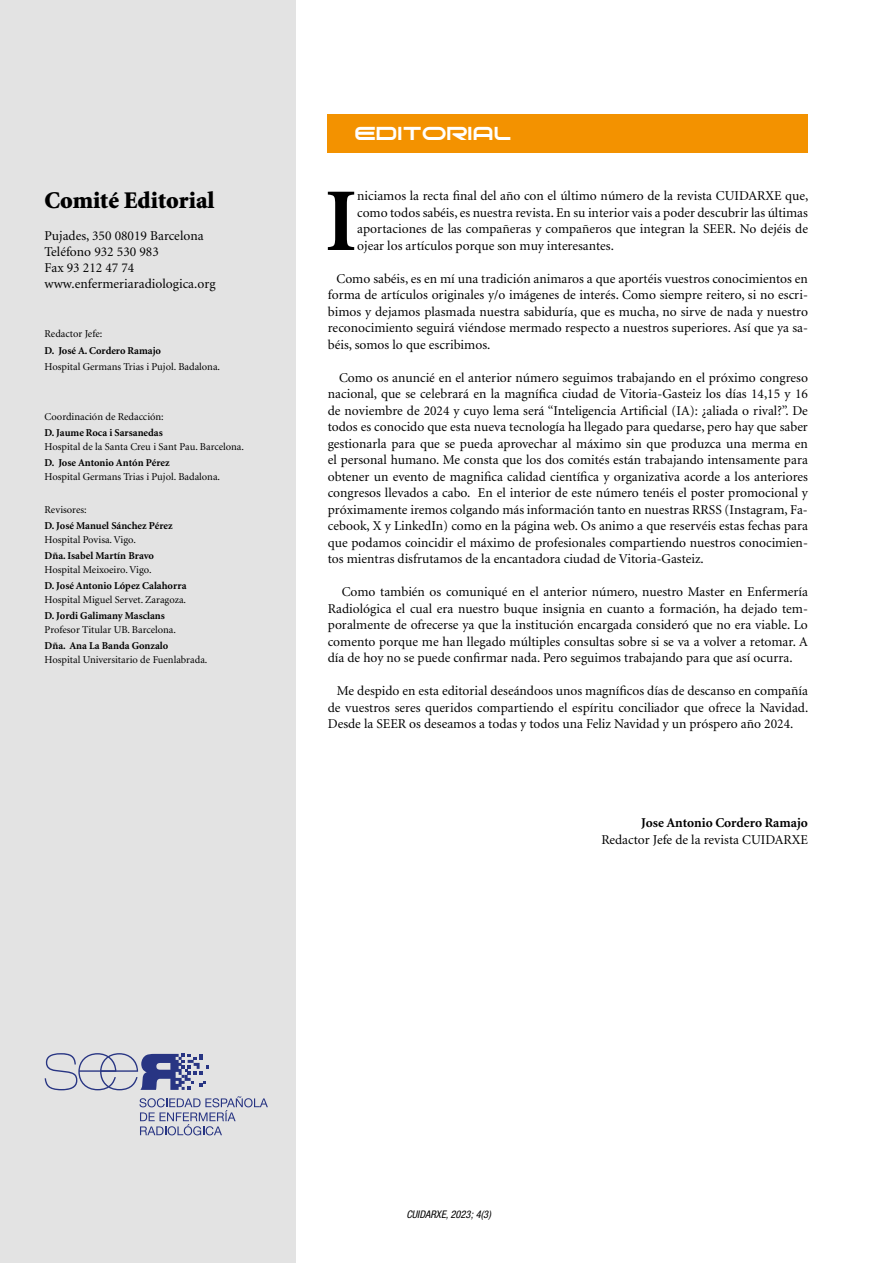
<style>
.page{position:relative;width:893px;height:1263px;background:#fff}
.page>*{position:absolute;margin:0;border:0;box-sizing:border-box;transform-origin:0 0}
.t1{font:700 89.7px "Minion";color:#000}
.t2{font:900 24px "Minion";color:#000}
.t3{font:24px "moonhouse";letter-spacing:.04em;color:#fff}
.t4{font:13.5px/16.5px "Minion";color:#000;text-align:justify}
.t5{font:700 13.5px "Minion";letter-spacing:-.005em;color:#000}
.t6{font:10.5px "Minion";color:#000}
.t7{font:700 10.5px "Minion";color:#000}
.t8{font:italic condensed 10.5px "Helvetica Neue LT Pro";color:#000}
</style>
<div class="page">
<div style="left:0;top:0;width:296px;height:1263px;background:#e3e3e3"></div>
<div style="left:328px;top:115px;width:480px;height:38px;background:#f39200"></div>
<svg style="left:45px;top:1053px;width:164px;height:37px"></svg>
<svg style="left:139px;top:1096px;width:129px;height:39px"></svg>
<h2 class="t2" style="left:45px;top:188px;width:171px">Comité Editorial</h2>
<p class="t4" style="left:45px;top:228px;width:172px;text-align:left">Pujades, 350 08019 Barcelona<br>Teléfono 932 530 983<br>Fax 93 212 47 74 www.enfermeriaradiologica.org</p>
<p class="t6" style="left:45px;top:329px;width:59px">Redactor Jefe:</p>
<p class="t7" style="left:45px;top:345px;width:118px">D. José A. Cordero Ramajo</p>
<p class="t6" style="left:45px;top:362px;width:177px">Hospital Germans Trias i Pujol. Badalona.</p>
<p class="t6" style="left:45px;top:411px;width:121px">Coordinación de Redacción:</p>
<p class="t7" style="left:45px;top:428px;width:120px">D. Jaume Roca i Sarsanedas</p>
<p class="t6" style="left:45px;top:441px;width:201px">Hospital de la Santa Creu i Sant Pau. Barcelona.</p>
<p class="t7" style="left:45px;top:458px;width:127px">D. Jose Antonio Antón Pérez</p>
<p class="t6" style="left:45px;top:471px;width:177px">Hospital Germans Trias i Pujol. Badalona.</p>
<p class="t6" style="left:45px;top:504px;width:44px">Revisores:</p>
<p class="t7" style="left:45px;top:521px;width:130px">D. José Manuel Sánchez Pérez</p>
<p class="t6" style="left:45px;top:534px;width:93px">Hospital Povisa. Vigo.</p>
<p class="t7" style="left:45px;top:551px;width:111px">Dña. Isabel Martín Bravo</p>
<p class="t6" style="left:45px;top:564px;width:108px">Hospital Meixoeiro. Vigo.</p>
<p class="t7" style="left:45px;top:581px;width:143px">D. José Antonio López Calahorra</p>
<p class="t6" style="left:45px;top:594px;width:143px">Hospital Miguel Servet. Zaragoza.</p>
<p class="t7" style="left:45px;top:611px;width:122px">D. Jordi Galimany Masclans</p>
<p class="t6" style="left:45px;top:624px;width:133px">Profesor Titular UB. Barcelona.</p>
<p class="t7" style="left:45px;top:641px;width:125px">Dña. Ana La Banda Gonzalo</p>
<p class="t6" style="left:45px;top:654px;width:164px">Hospital Universitario de Fuenlabrada.</p>
<h2 class="t3" style="left:355px;top:123px;width:158px">EDITORIAL</h2>
<h1 class="t1" style="left:325px;top:176px;width:34px">I</h1>
<p class="t4" style="left:357px;top:188px;width:453px">niciamos la recta final del año con el último número de la revista CUIDARXE que, como todos sabéis, es nuestra revista. En su interior vais a poder descubrir las últimas aportaciones de las compañeras y compañeros que integran la SEER. No dejéis de ojear los artículos porque son muy interesantes.</p>
<p class="t4" style="left:328px;top:271px;width:482px;text-indent:9px">Como sabéis, es en mí una tradición animaros a que aportéis vuestros conocimientos en forma de artículos originales y/o imágenes de interés. Como siempre reitero, si no escri&shy;bimos y dejamos plasmada nuestra sabiduría, que es mucha, no sirve de nada y nuestro reconocimiento seguirá viéndose mermado respecto a nuestros superiores. Así que ya sa&shy;béis, somos lo que escribimos.</p>
<p class="t4" style="left:328px;top:370px;width:482px;text-indent:11px">Como os anuncié en el anterior número seguimos trabajando en el próximo congreso nacional, que se celebrará en la magnífica ciudad de Vitoria-Gasteiz los días 14,15 y 16 de noviembre de 2024 y cuyo lema será “Inteligencia Artificial (IA): ¿aliada o rival?”. De todos es conocido que esta nueva tecnología ha llegado para quedarse, pero hay que saber gestionarla para que se pueda aprovechar al máximo sin que produzca una merma en el personal humano. Me consta que los dos comités están trabajando intensamente para obtener un evento de magnifica calidad científica y organizativa acorde a los anteriores congresos llevados a cabo. En el interior de este número tenéis el poster promocional y próximamente iremos colgando más información tanto en nuestras RRSS (Instagram, Fa&shy;cebook, X y LinkedIn) como en la página web. Os animo a que reservéis estas fechas para que podamos coincidir el máximo de profesionales compartiendo nuestros conocimien&shy;tos mientras disfrutamos de la encantadora ciudad de Vitoria-Gasteiz.</p>
<p class="t4" style="left:328px;top:584px;width:482px;text-indent:14px">Como también os comuniqué en el anterior número, nuestro Master en Enfermería Radiológica el cual era nuestro buque insignia en cuanto a formación, ha dejado tem&shy;poralmente de ofrecerse ya que la institución encargada consideró que no era viable. Lo comento porque me han llegado múltiples consultas sobre si se va a volver a retomar. A día de hoy no se puede confirmar nada. Pero seguimos trabajando para que así ocurra.</p>
<p class="t4" style="left:328px;top:683px;width:482px;text-indent:9px">Me despido en esta editorial deseándoos unos magníficos días de descanso en compañía de vuestros seres queridos compartiendo el espíritu conciliador que ofrece la Navidad.<br>Desde la SEER os deseamos a todas y todos una Feliz Navidad y un próspero año 2024.</p>
<p class="t5" style="left:641px;top:816px;width:168px">Jose Antonio Cordero Ramajo</p>
<p class="t4" style="left:601px;top:832px;width:208px">Redactor Jefe de la revista CUIDARXE</p>
<p class="t8" style="left:406px;top:1208px;width:86px">CUIDARXE, 2023; 4(3)</p>
</div>
